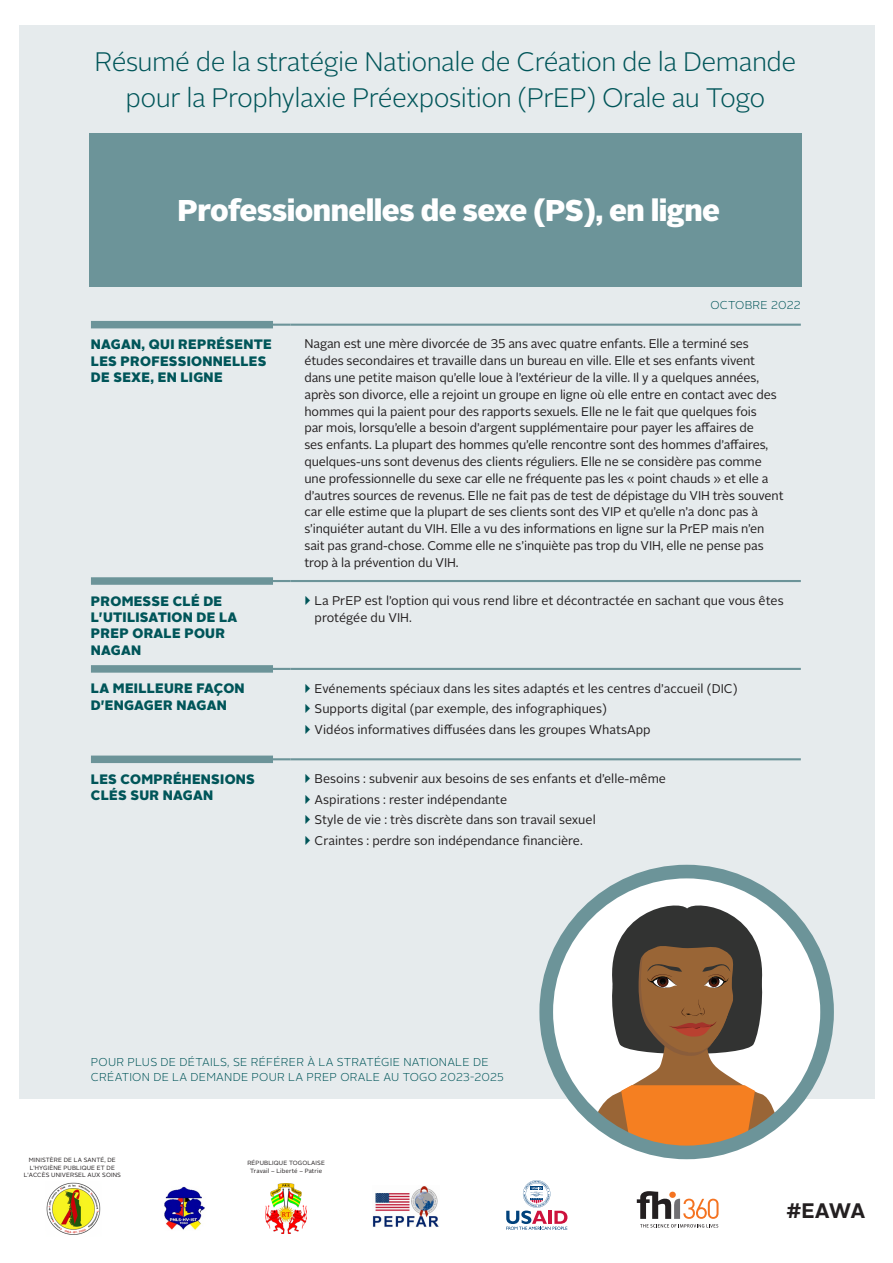
<style>
.page{position:relative;width:893px;height:1263px;background:#fff}
.page>*{position:absolute;margin:0;border:0;box-sizing:border-box;transform-origin:0 0}
.Annex_title{font:900 30px "Alright Sans";letter-spacing:-.02em;color:#fff}
.Annex_title-2{font:300 26.7px/35.7px "Alright Sans";letter-spacing:-.02em;color:#005559;text-align:center}
.t1{font:700 21px "Alright Sans";color:#231f20}
.body{font:900 13.65px/16.4px "Alright Sans";letter-spacing:.02em;color:#005559}
.Table_text{font:12.6px/16.8px "Alright Sans";letter-spacing:-.01em;color:#231f20}
.body-2{font:300 11.4px/15.3px "Alright Sans";letter-spacing:.02em;color:#005559}
.t2{font:6.15px/7.4px "Alright Sans";letter-spacing:.02em;color:#231f20;text-align:center}
</style>
<div class="page">
<img style="left:266px;top:1183px;width:41px;height:50px">
<svg style="left:506px;top:1180px;width:61px;height:50px"></svg>
<img style="left:372px;top:1186px;width:67px;height:41px">
<svg style="left:637px;top:1191px;width:81px;height:36px"></svg>
<img style="left:46px;top:1182px;width:55px;height:53px">
<img style="left:164px;top:1186px;width:41px;height:44px">
<div style="left:19px;top:26px;width:855px;height:1073px;background:#e6ebed"></div>
<svg style="left:547px;top:871px;width:281px;height:281px;background:#e4ebec"></svg>
<div style="left:89px;top:133px;width:713px;height:154px;background:#6c9499"></div>
<hr style="left:290px;top:324px;width:511px;height:2px;background:#6c9499">
<hr style="left:290px;top:580px;width:511px;height:2px;background:#6c9499">
<hr style="left:290px;top:668px;width:511px;height:2px;background:#6c9499">
<hr style="left:290px;top:758px;width:511px;height:2px;background:#6c9499">
<svg style="left:273px;top:324px;width:17px;height:2px"></svg>
<svg style="left:273px;top:580px;width:17px;height:2px"></svg>
<svg style="left:273px;top:668px;width:17px;height:2px"></svg>
<svg style="left:273px;top:758px;width:17px;height:2px"></svg>
<div style="left:91px;top:321px;width:182px;height:7px;background:#6c9499"></div>
<div style="left:91px;top:577px;width:182px;height:8px;background:#6c9499"></div>
<div style="left:91px;top:665px;width:182px;height:8px;background:#6c9499"></div>
<div style="left:91px;top:755px;width:182px;height:8px;background:#6c9499"></div>
<svg style="left:591px;top:899px;width:185px;height:249px;background:#aa8c72"></svg>
<div style="left:539px;top:865px;width:295px;height:294px;border:14px solid #6c9499;border-radius:50%"></div>
<p class="Annex_title-2" style="left:95px;top:45px;width:703px">Résumé de la stratégie Nationale de Création de la Demande pour la Prophylaxie Préexposition (PrEP) Orale au Togo</p>
<p class="Annex_title" style="left:178px;top:189px;width:544px">Professionnelles de sexe (PS), en ligne</p>
<p class="body-2" style="left:710px;top:297px;width:92px">OCTOBRE 2022</p>
<p class="body" style="left:91px;top:336px;width:182px">NAGAN, QUI REPRÉSENTE<br>LES PROFESSIONNELLES<br>DE SEXE, EN LIGNE</p>
<p class="Table_text" style="left:304px;top:336px;width:481px">Nagan est une mère divorcée de 35 ans avec quatre enfants. Elle a terminé ses études secondaires et travaille dans un bureau en ville. Elle et ses enfants vivent dans une petite maison qu’elle loue à l’extérieur de la ville. Il y a quelques années, après son divorce, elle a rejoint un groupe en ligne où elle entre en contact avec des hommes qui la paient pour des rapports sexuels. Elle ne le fait que quelques fois<br>par mois, lorsqu’elle a besoin d’argent supplémentaire pour payer les affaires de<br>ses enfants. La plupart des hommes qu’elle rencontre sont des hommes d’affaires, quelques-uns sont devenus des clients réguliers. Elle ne se considère pas comme une professionnelle du sexe car elle ne fréquente pas les « point chauds » et elle a d’autres sources de revenus. Elle ne fait pas de test de dépistage du VIH très souvent car elle estime que la plupart de ses clients sont des VIP et qu’elle n’a donc pas à s’inquiéter autant du VIH. Elle a vu des informations en ligne sur la PrEP mais n’en sait pas grand-chose. Comme elle ne s’inquiète pas trop du VIH, elle ne pense pas trop à la prévention du VIH.</p>
<p class="body" style="left:91px;top:593px;width:148px">PROMESSE CLÉ DE<br>L'UTILISATION DE LA<br>PREP ORALE POUR<br>NAGAN</p>
<p class="Table_text" style="left:315px;top:592px;width:471px">La PrEP est l’option qui vous rend libre et décontractée en sachant que vous êtes protégée du VIH.</p>
<p class="body" style="left:91px;top:680px;width:155px">LA MEILLEURE FAÇON<br>D'ENGAGER NAGAN</p>
<p class="Table_text" style="left:315px;top:680px;width:424px">Evénements spéciaux dans les sites adaptés et les centres d’accueil (DIC)</p>
<p class="Table_text" style="left:315px;top:701px;width:294px">Supports digital (par exemple, des infographiques)</p>
<p class="Table_text" style="left:315px;top:721px;width:337px">Vidéos informatives diffusées dans les groupes WhatsApp</p>
<p class="body" style="left:91px;top:771px;width:166px">LES COMPRÉHENSIONS<br>CLÉS SUR NAGAN</p>
<p class="Table_text" style="left:315px;top:770px;width:353px">Besoins : subvenir aux besoins de ses enfants et d’elle-même</p>
<p class="Table_text" style="left:315px;top:791px;width:194px">Aspirations : rester indépendante</p>
<p class="Table_text" style="left:315px;top:812px;width:283px">Style de vie : très discrète dans son travail sexuel</p>
<p class="Table_text" style="left:315px;top:832px;width:270px">Craintes : perdre son indépendance financière.</p>
<p class="body-2" style="left:91px;top:1054px;width:414px">POUR PLUS DE DÉTAILS, SE RÉFÉRER À LA STRATÉGIE NATIONALE DE<br>CRÉATION DE LA DEMANDE POUR LA PREP ORALE AU TOGO 2023-2025</p>
<p class="t2" style="left:24px;top:1157px;width:99px">MINISTÈRE DE LA SANTÉ, DE<br>L'HYGIÈNE PUBLIQUE ET DE<br>L'ACCÈS UNIVERSEL AUX SOINS</p>
<p class="t2" style="left:247px;top:1159px;width:79px">RÉPUBLIQUE TOGOLAISE<br>Travail – Liberté – Patrie</p>
<h3 class="t1" style="left:787px;top:1195px;width:80px">#EAWA</h3>
</div>
